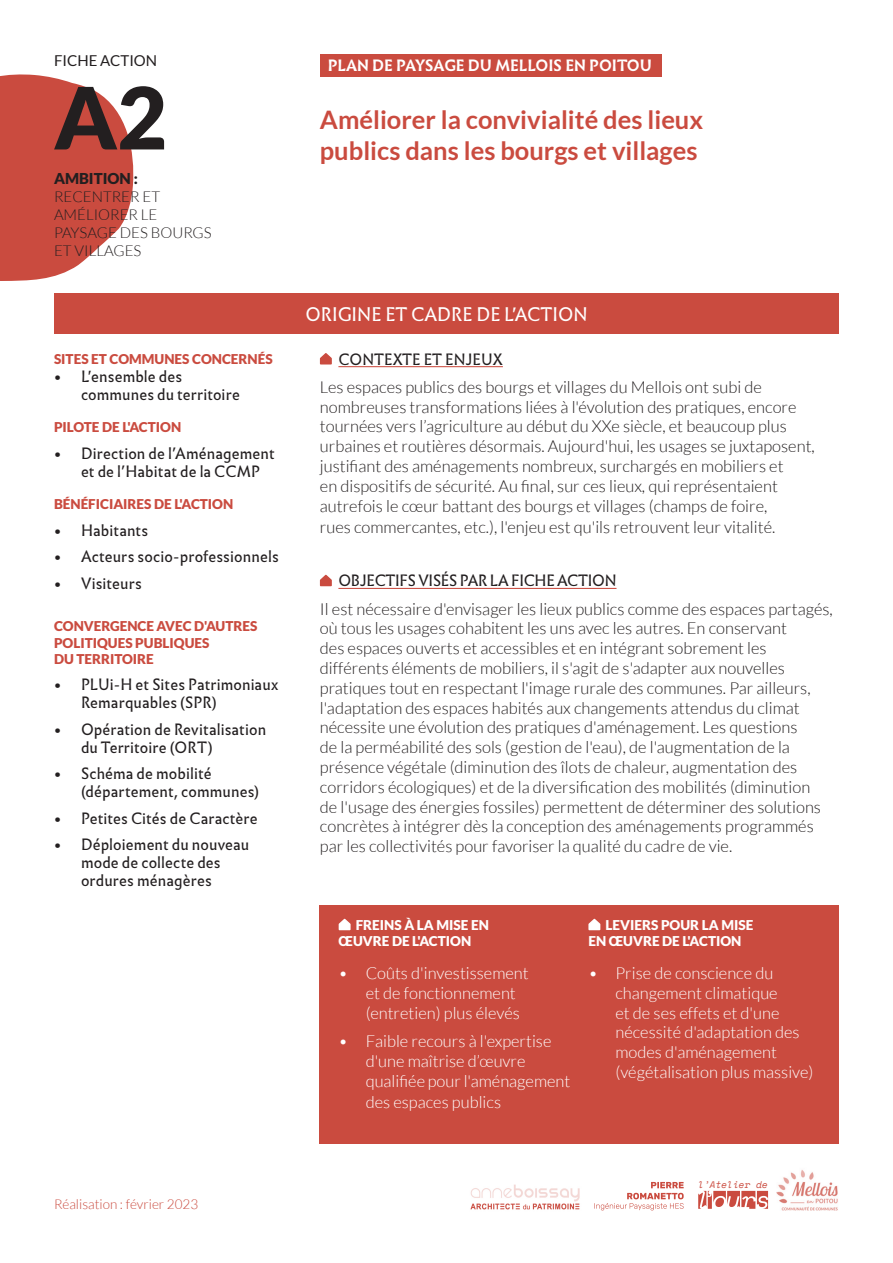
<style>
.page{position:relative;width:893px;height:1263px;background:#fff}
.page>*{position:absolute;margin:0;border:0;box-sizing:border-box;transform-origin:0 0}
.t1{font:900 85.8px "Lato";color:#231f20}
.TITRE_FICHE{font:700 25.5px/30.6px "Lato";color:#ca4b3f}
.t2{font:18px "Infini";color:#fff}
.t3{font:300 16.5px/19.8px "Lato";color:#231f20}
.t4{font:300 16.5px/19.8px "Lato";color:#fff}
.t5{font:15px/18px "Infini";letter-spacing:.005em;color:#231f20}
.t6{font:300 15px/18px "Lato";color:#231f20}
.t7{font:700 15px "Infini";color:#fff}
.t8{font:15px "Infini";letter-spacing:-.02em;color:#231f20}
.t9{font:15px "Lato";color:#231f20}
.t10{font:900 15px "Lato";color:#231f20}
.SOUS-TITRE_IDENTITE{font:900 13.5px/16.2px "Lato";color:#ca4b3f}
.SOUS-TITRE_IDENTITE-2{font:900 13.5px/16.2px "Lato";color:#fff}
.t11{font:300 13.5px "Lato";color:#ca4b3f}
.t12{font:italic 9.45px "Space Mono";color:#ca4b3f}
</style>
<div class="page">
<svg style="left:0;top:74px;width:134px;height:207px"></svg>
<div style="left:320px;top:54px;width:342px;height:23px;background:#ca4b3f"></div>
<img style="left:470px;top:1184px;width:110px;height:26px">
<img style="left:776px;top:1170px;width:62px;height:40px">
<svg style="left:594px;top:1182px;width:90px;height:28px"></svg>
<svg style="left:698px;top:1191px;width:70px;height:18px"></svg>
<div style="left:54px;top:293px;width:785px;height:41px;background:#ca4b3f"></div>
<hr style="left:338px;top:366px;width:165px;height:1px;background:#ca4b3f">
<hr style="left:338px;top:588px;width:278px;height:1px;background:#ca4b3f">
<svg style="left:319px;top:353px;width:13px;height:12px"></svg>
<svg style="left:319px;top:574px;width:13px;height:13px"></svg>
<div style="left:320px;top:906px;width:519px;height:238px;background:#ca4b3f"></div>
<svg style="left:338px;top:918px;width:13px;height:13px"></svg>
<svg style="left:588px;top:918px;width:13px;height:13px"></svg>
<p class="t9" style="left:54px;top:52px;width:105px">FICHE ACTION</p>
<p class="t1" style="left:54px;top:68px;width:115px">A2</p>
<p class="t10" style="left:54px;top:169px;width:85px">AMBITION :</p>
<p class="t6" style="left:54px;top:187px;width:159px">RECENTRER ET<br>AMÉLIORER LE<br>PAYSAGE DES BOURGS<br>ET VILLAGES</p>
<p class="SOUS-TITRE_IDENTITE" style="left:54px;top:350px;width:220px">SITES ET COMMUNES CONCERNÉS</p>
<p class="t5" style="left:81px;top:366px;width:160px;text-indent:-27px">• L'ensemble des communes du territoire</p>
<p class="SOUS-TITRE_IDENTITE" style="left:54px;top:419px;width:129px">PILOTE DE L'ACTION</p>
<p class="t5" style="left:81px;top:443px;width:195px;text-indent:-27px">• Direction de l’Aménagement et de l’Habitat de la CCMP</p>
<p class="SOUS-TITRE_IDENTITE" style="left:54px;top:496px;width:181px">BÉNÉFICIAIRES DE L'ACTION</p>
<p class="t5" style="left:54px;top:520px;width:96px">• Habitants</p>
<p class="t5" style="left:54px;top:547px;width:226px">• Acteurs socio-professionnels</p>
<p class="t5" style="left:54px;top:573px;width:90px">• Visiteurs</p>
<p class="SOUS-TITRE_IDENTITE" style="left:54px;top:618px;width:205px">CONVERGENCE AVEC D'AUTRES<br>POLITIQUES PUBLIQUES<br>DU TERRITOIRE</p>
<p class="t5" style="left:81px;top:675px;width:199px;text-indent:-27px">• PLUi-H et Sites Patrimoniaux<br>Remarquables (SPR)</p>
<p class="t5" style="left:81px;top:719px;width:187px;text-indent:-27px">• Opération de Revitalisation du Territoire (ORT)</p>
<p class="t5" style="left:81px;top:764px;width:180px;text-indent:-27px">• Schéma de mobilité (département, communes)</p>
<p class="t5" style="left:54px;top:808px;width:205px">• Petites Cités de Caractère</p>
<p class="t5" style="left:81px;top:835px;width:170px;text-indent:-27px">• Déploiement du nouveau mode de collecte des ordures ménagères</p>
<p class="t11" style="left:54px;top:1197px;width:146px">Réalisation : février 2023</p>
<p class="t7" style="left:328px;top:54px;width:326px">PLAN DE PAYSAGE DU MELLOIS EN POITOU</p>
<p class="TITRE_FICHE" style="left:320px;top:104px;width:385px">Améliorer la convivialité des lieux publics dans les bourgs et villages</p>
<p class="t2" style="left:305px;top:300px;width:284px">ORIGINE ET CADRE DE L'ACTION</p>
<p class="t5" style="left:338px;top:349px;width:166px">CONTEXTE ET ENJEUX</p>
<p class="t3" style="left:320px;top:377px;width:496px">Les espaces publics des bourgs et villages du Mellois ont subi de nombreuses transformations liées à l'évolution des pratiques, encore tournées vers l’agriculture au début du XXe siècle, et beaucoup plus urbaines et routières désormais. Aujourd'hui, les usages se juxtaposent, justifiant des aménagements nombreux, surchargés en mobiliers et<br>en dispositifs de sécurité. Au final, sur ces lieux, qui représentaient autrefois le cœur battant des bourgs et villages (champs de foire,</p>
<p class="t3" style="left:320px;top:517px;width:457px">rues commercantes, etc.), l'enjeu est qu'ils retrouvent leur vitalité.</p>
<p class="t8" style="left:338px;top:569px;width:280px">OBJECTIFS VISÉS PAR LA FICHE ACTION</p>
<p class="t3" style="left:320px;top:599px;width:514px">Il est nécessaire d'envisager les lieux publics comme des espaces partagés, où tous les usages cohabitent les uns avec les autres. En conservant<br>des espaces ouverts et accessibles et en intégrant sobrement les différents éléments de mobiliers, il s'agit de s'adapter aux nouvelles pratiques tout en respectant l'image rurale des communes. Par ailleurs, l'adaptation des espaces habités aux changements attendus du climat nécessite une évolution des pratiques d'aménagement. Les questions<br>de la perméabilité des sols (gestion de l'eau), de l'augmentation de la présence végétale (diminution des îlots de chaleur, augmentation des corridors écologiques) et de la diversification des mobilités (diminution<br>de l'usage des énergies fossiles) permettent de déterminer des solutions concrètes à intégrer dès la conception des aménagements programmés par les collectivités pour favoriser la qualité du cadre de vie.</p>
<p class="SOUS-TITRE_IDENTITE-2" style="left:339px;top:917px;width:152px;text-indent:17px">FREINS À LA MISE EN<br>ŒUVRE DE L'ACTION</p>
<p class="t4" style="left:366px;top:963px;width:165px;text-indent:-27px">• Coûts d'investissement et de fonctionnement (entretien) plus élevés</p>
<p class="t4" style="left:366px;top:1031px;width:206px;text-indent:-27px">• Faible recours à l'expertise d'une maîtrise d’œuvre qualifiée pour l'aménagement</p>
<p class="t4" style="left:366px;top:1092px;width:137px">des espaces publics</p>
<p class="SOUS-TITRE_IDENTITE-2" style="left:588px;top:917px;width:166px;text-indent:17px">LEVIERS POUR LA MISE<br>EN ŒUVRE DE L'ACTION</p>
<p class="t4" style="left:615px;top:963px;width:200px;text-indent:-27px">• Prise de conscience du changement climatique<br>et de ses effets et d'une nécessité d'adaptation des modes d'aménagement (végétalisation plus massive)</p>
<p class="t12" style="left:698px;top:1178px;width:71px">l’Atelier de</p>
</div>
